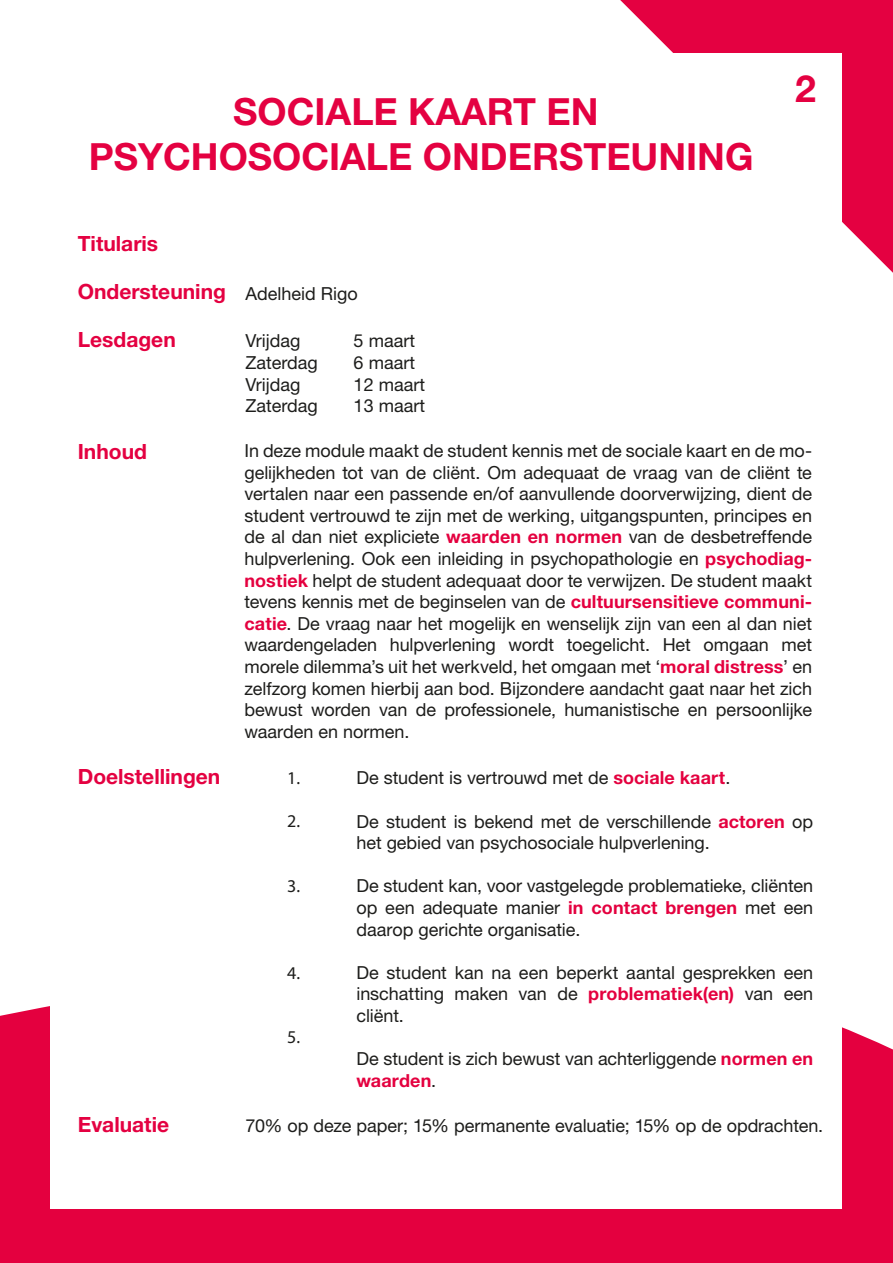
<style>
.page{position:relative;width:893px;height:1263px;background:#fff}
.page>*{position:absolute;margin:0;border:0;box-sizing:border-box;transform-origin:0 0}
.t1{font:700 37.5px/45px "Helvetica Neue LT Std";color:#e40141;text-align:center}
.t2{font:700 21px "Helvetica Neue LT Std";color:#e40141}
.t3{font:18px/21.6px "Helvetica Neue LT Std";letter-spacing:-.005em;color:#1d1d1b;text-align:justify}
.t4{font:18px "Myriad Pro";color:#1d1d1b}
.s1{font-weight:400;font-size:18px;color:#1d1d1b}
.s2{font-weight:700;color:#e4003f}
</style>
<div class="page">
<div style="left:0;top:1006px;width:893px;height:257px;background:#e4003f"></div>
<svg style="left:620px;top:0;width:273px;height:273px;background:#e71f57"></svg>
<div style="left:51px;top:54px;width:791px;height:1155px;background:#fff"></div>
<h1 class="t1" style="left:89px;top:89px;width:666px">SOCIALE KAART EN<br>PSYCHOSOCIALE ONDERSTEUNING</h1>
<p class="t2" style="left:78px;top:231px;width:82px">Titularis</p>
<p class="t2" style="left:78px;top:278px;width:282px">Ondersteuning <span class="s1">Adelheid Rigo</span></p>
<p class="t3" style="left:246px;top:330px;width:56px">Vrijdag</p>
<p class="t3" style="left:354px;top:330px;width:63px">5 maart</p>
<p class="t3" style="left:246px;top:352px;width:74px">Zaterdag</p>
<p class="t3" style="left:354px;top:352px;width:63px">6 maart</p>
<p class="t3" style="left:246px;top:373px;width:56px">Vrijdag</p>
<p class="t3" style="left:354px;top:373px;width:73px">12 maart</p>
<p class="t3" style="left:246px;top:395px;width:74px">Zaterdag</p>
<p class="t3" style="left:354px;top:395px;width:73px">13 maart</p>
<p class="t2" style="left:78px;top:326px;width:100px">Lesdagen</p>
<h1 class="t1" style="left:795px;top:65px;width:22px">2</h1>
<p class="t2" style="left:78px;top:439px;width:71px">Inhoud</p>
<p class="t3" style="left:244px;top:440px;width:569px">In deze module maakt de student kennis met de sociale kaart en de mo&shy;gelijkheden tot van de cliënt. Om adequaat de vraag van de cliënt te vertalen naar een passende en/of aanvullende doorverwijzing, dient de student vertrouwd te zijn met de werking, uitgangspunten, principes en de al dan niet expliciete <span class="s2">waarden en normen</span> van de desbetreffende hulpverlening. Ook een inleiding in psychopathologie en <span class="s2">psychodiag&shy;nostiek</span> helpt de student adequaat door te verwijzen. De student maakt tevens kennis met de beginselen van de <span class="s2">cultuursensitieve communi&shy;catie</span>. De vraag naar het mogelijk en wenselijk zijn van een al dan niet waardengeladen hulpverlening wordt toegelicht. Het omgaan met morele dilemma’s uit het werkveld, het omgaan met ‘<span class="s2">moral distress</span>’ en zelfzorg komen hierbij aan bod. Bijzondere aandacht gaat naar het zich bewust worden van de professionele, humanistische en persoonlijke waarden en normen.</p>
<p class="t2" style="left:78px;top:764px;width:144px">Doelstellingen</p>
<p class="t3" style="left:356px;top:767px;width:375px">De student is vertrouwd met de <span class="s2">sociale kaart</span>.</p>
<p class="t3" style="left:356px;top:810px;width:458px">De student is bekend met de verschillende <span class="s2">actoren</span> op het gebied van psychosociale hulpverlening.</p>
<p class="t3" style="left:356px;top:875px;width:458px">De student kan, voor vastgelegde problematieke, cliënten op een adequate manier <span class="s2">in contact brengen</span> met een daarop gerichte organisatie.</p>
<p class="t3" style="left:356px;top:961px;width:458px">De student kan na een beperkt aantal gesprekken een inschatting maken van de <span class="s2">problematiek(en)</span> van een cliënt.</p>
<p class="t3" style="left:356px;top:1048px;width:458px">De student is zich bewust van achterliggende <span class="s2">normen en waarden</span>.</p>
<p class="t4" style="left:287px;top:767px;width:14px">1.</p>
<p class="t4" style="left:287px;top:810px;width:14px">2.</p>
<p class="t4" style="left:287px;top:875px;width:14px">3.</p>
<p class="t4" style="left:287px;top:961px;width:14px">4.</p>
<p class="t4" style="left:287px;top:1026px;width:14px">5.</p>
<p class="t2" style="left:78px;top:1112px;width:93px">Evaluatie</p>
<p class="t3" style="left:246px;top:1115px;width:579px">70% op deze paper; 15% permanente evaluatie; 15% op de opdrachten.</p>
</div>
